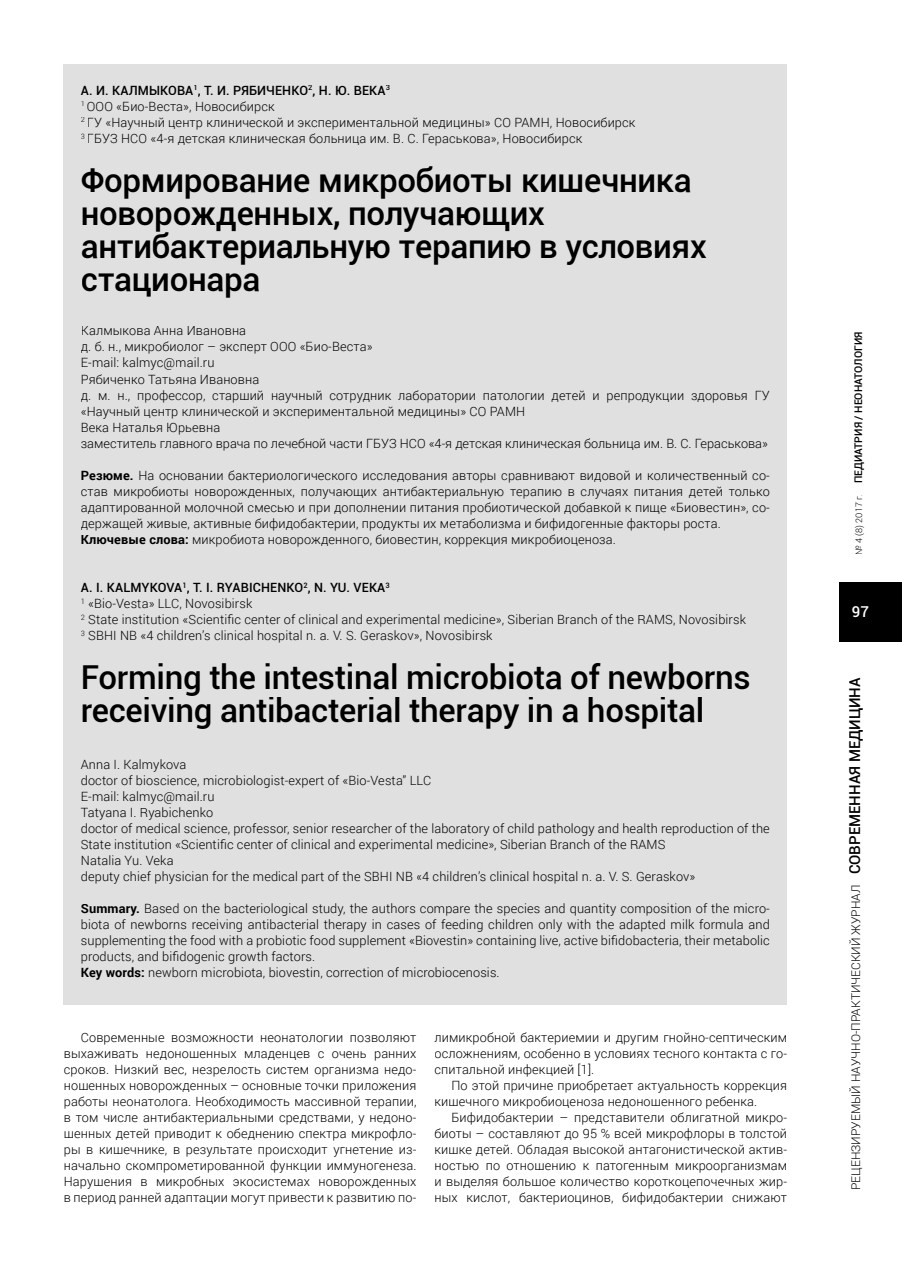
<style>
.page{position:relative;width:902px;height:1280px;background:#fff}
.page>*{position:absolute;margin:0;border:0;box-sizing:border-box;transform-origin:0 0}
.t1{font:500 33px/33px "Roboto";letter-spacing:-.01em;color:#000}
.t2{font:500 15px "Roboto";color:#fff}
.t3{font:300 12.75px/16px "Roboto";letter-spacing:.01em;color:#000}
.t4{font:300 12px "Roboto";color:#000}
.t5{font:500 10.5px "Roboto";color:#000}
.s1{font-weight:500}
.s2{font-weight:700}
.s3{font-weight:300;font-size:9px}
.s4{font-weight:500;font-size:15px}
</style>
<div class="page">
<div style="left:839px;top:583px;width:62px;height:59px;background:#000"></div>
<div style="left:64px;top:64px;width:722px;height:941px;background:#e0e0e0"></div>
<p class="t3" style="left:81px;top:82px;width:556px"><span class="s1">А. И. КАЛМЫКОВА</span><sup>1</sup><span class="s1">, Т. И. РЯБИЧЕНКО</span><sup>2</sup><span class="s1">, Н. Ю. ВЕКА</span><sup>3<br></sup><sup>1</sup> ООО «Био-Веста», Новосибирск<br><sup>2</sup> ГУ «Научный центр клинической и экспериментальной медицины» СО РАМН, Новосибирск <sup>3</sup> ГБУЗ НСО «4-я детская клиническая больница им. В. С. Гераськова», Новосибирск</p>
<h1 class="t1" style="left:81px;top:164px;width:627px">Формирование микробиоты кишечника новорожденных, получающих антибактериальную терапию в условиях стационара</h1>
<p class="t3" style="left:81px;top:322px;width:690px">Калмыкова Анна Ивановна<br>д. б. н., микробиолог – эксперт ООО «Био-Веста»<br>E-mail: kalmyc@mail.ru<br>Рябиченко Татьяна Ивановна<br>д. м. н., профессор, старший научный сотрудник лаборатории патологии детей и репродукции здоровья ГУ «Научный центр клинической и экспериментальной медицины» СО РАМН<br>Века Наталья Юрьевна<br>заместитель главного врача по лечебной части ГБУЗ НСО «4-я детская клиническая больница им. В. С. Гераськова»</p>
<p class="t3" style="left:81px;top:467px;width:690px"><span class="s2">Резюме.</span> На основании бактериологического исследования авторы сравнивают видовой и количественный со&shy;став микробиоты новорожденных, получающих антибактериальную терапию в случаях питания детей только адаптированной молочной смесью и при дополнении питания пробиотической добавкой к пище «Биовестин», со&shy;держащей живые, активные бифидобактерии, продукты их метаболизма и бифидогенные факторы роста.<br><span class="s2">Ключевые слова:</span> микробиота новорожденного, биовестин, коррекция микробиоценоза.</p>
<p class="t3" style="left:81px;top:579px;width:666px"><span class="s1">A. I. KALMYKOVA</span><sup>1</sup><span class="s1">, T. I. RYABICHENKO</span><sup>2</sup><span class="s1">, N. YU. VEKA</span><sup>3<br></sup><sup>1</sup> «Bio-Vesta» LLC, Novosibirsk<br><sup>2</sup> State institution «Scientific center of clinical and experimental medicine», Siberian Branch of the RAMS, Novosibirsk <sup>3</sup> SBHI NB «4 children’s clinical hospital n. a. V. S. Geraskov», Novosibirsk</p>
<h1 class="t1" style="left:81px;top:662px;width:671px">Forming the intestinal microbiota of newborns receiving antibacterial therapy in a hospital</h1>
<p class="t3" style="left:81px;top:756px;width:690px">Anna I. Kalmykova<br>doctor of bioscience, microbiologist-expert of «Bio-Vesta” LLC<br>E-mail: kalmyc@mail.ru<br>Tatyana I. Ryabichenko<br>doctor of medical science, professor, senior researcher of the laboratory of child pathology and health reproduction of the State institution «Scientific center of clinical and experimental medicine», Siberian Branch of the RAMS<br>Natalia Yu. Veka<br>deputy chief physician for the medical part of the SBHI NB «4 children’s clinical hospital n. a. V. S. Geraskov»</p>
<p class="t3" style="left:81px;top:900px;width:690px"><span class="s2">Summary.</span> Based on the bacteriological study, the authors compare the species and quantity composition of the micro&shy;biota of newborns receiving antibacterial therapy in cases of feeding children only with the adapted milk formula and supplementing the food with a probiotic food supplement «Biovestin» containing live, active bifidobacteria, their metabolic products, and bifidogenic growth factors.<br><span class="s2">Key words:</span> newborn microbiota, biovestin, correction of microbiocenosis.</p>
<p class="t3" style="left:64px;top:1029px;width:354px;text-align:justify;text-indent:17px">Современные возможности неонатологии позволяют выхаживать недоношенных младенцев с очень ранних сроков. Низкий вес, незрелость систем организма недо&shy;ношенных новорожденных – основные точки приложения работы неонатолога. Необходимость массивной терапии, в том числе антибактериальными средствами, у недоно&shy;шенных детей приводит к обеднению спектра микрофло&shy;ры в кишечнике, в результате происходит угнетение из&shy;начально скомпрометированной функции иммуногенеза.<br>Нарушения в микробных экосистемах новорожденных в период ранней адаптации могут привести к развитию по-</p>
<p class="t3" style="left:434px;top:1029px;width:354px;text-align:justify">лимикробной бактериемии и другим гнойно-септическим осложнениям, особенно в условиях тесного контакта с го&shy;спитальной инфекцией [1].</p>
<p class="t3" style="left:434px;top:1077px;width:354px;text-indent:17px">По этой причине приобретает актуальность коррекция кишечного микробиоценоза недоношенного ребенка.</p>
<p class="t3" style="left:434px;top:1109px;width:354px;text-align:justify;text-indent:17px">Бифидобактерии – представители облигатной микро&shy;биоты – составляют до 95 % всей микрофлоры в толстой кишке детей. Обладая высокой антагонистической актив&shy;ностью по отношению к патогенным микроорганизмам и выделяя большое количество короткоцепочечных жир&shy;ных кислот, бактериоцинов, бифидобактерии снижают</p>
<p class="t5" style="left:852px;top:555px;width:225px;rotate:-90deg"><span class="s3">№ 4 (8) 2017 г.</span> ПЕДИАТРИЯ / НЕОНАТОЛОГИЯ</p>
<p class="t2" style="left:851px;top:603px;width:19px">97</p>
<p class="t4" style="left:847px;top:1190px;width:514px;rotate:-90deg">РЕЦЕНЗИРУЕМЫЙ НАУЧНО-ПРАКТИЧЕСКИЙ ЖУРНАЛ <span class="s4">СОВРЕМЕННАЯ МЕДИЦИНА</span></p>
</div>
